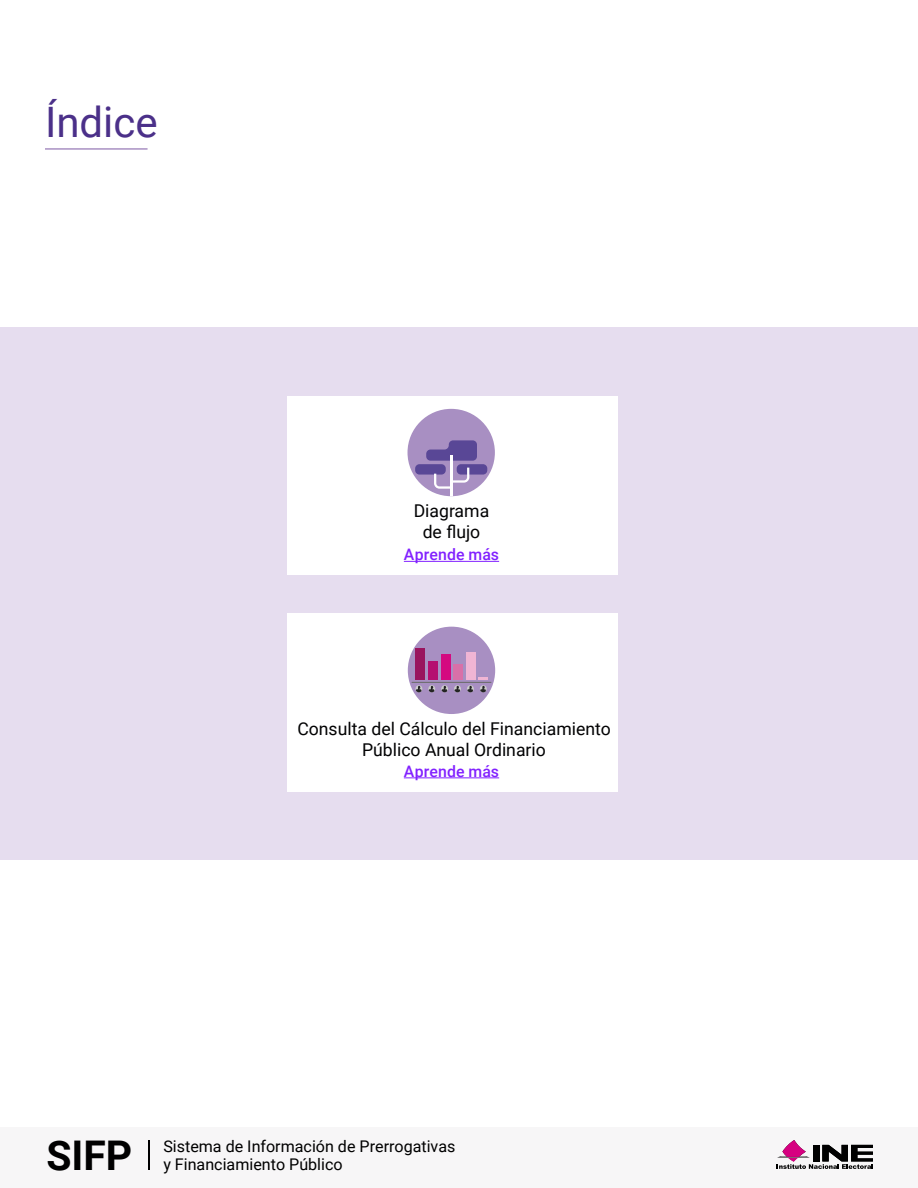
<style>
.page{position:relative;width:918px;height:1188px;background:#fff}
.page>*{position:absolute;margin:0;border:0;box-sizing:border-box;transform-origin:0 0}
.t1{font:42px "Roboto";color:#4b3089}
.t2{font:700 40.95px "Roboto";color:#000}
.t3{font:17.55px/21.1px "Roboto";color:#020203;text-align:center}
.t4{font:16.05px/17.7px "Roboto";color:#000}
.t5{font:500 15.9px "Roboto";letter-spacing:.005em;color:#8221ff}
</style>
<div class="page">
<div style="left:0;top:328px;width:918px;height:532px;background:#e6ddef"></div>
<hr style="left:45px;top:148px;width:103px;height:2px;background:#a990c3">
<div style="left:0;top:1127px;width:918px;height:61px;background:#f7f6f7"></div>
<svg style="left:777px;top:1140px;width:96px;height:29px"></svg>
<hr style="left:149px;top:1140px;width:1px;height:30px;background:#000">
<div style="left:287px;top:396px;width:330px;height:178px;background:#fff"></div>
<div style="left:287px;top:614px;width:330px;height:178px;background:#fff"></div>
<div style="left:408px;top:627px;width:87px;height:87px;background:#a88fc2;border-radius:50%"></div>
<div style="left:415px;top:648px;width:10px;height:32px;background:#99145e"></div>
<div style="left:428px;top:661px;width:10px;height:19px;background:#b50f70"></div>
<div style="left:441px;top:655px;width:10px;height:25px;background:#d40a80"></div>
<div style="left:453px;top:665px;width:10px;height:15px;background:#d970a8"></div>
<div style="left:466px;top:652px;width:10px;height:28px;background:#f0b5d4"></div>
<hr style="left:412px;top:682px;width:79px;height:1px;background:#6e6e6e">
<svg style="left:415px;top:685px;width:7px;height:7px"></svg>
<svg style="left:428px;top:685px;width:7px;height:7px"></svg>
<svg style="left:441px;top:685px;width:7px;height:7px"></svg>
<svg style="left:454px;top:685px;width:7px;height:7px"></svg>
<svg style="left:467px;top:677px;width:21px;height:15px"></svg>
<div style="left:408px;top:409px;width:87px;height:87px;background:#a88fc2;border-radius:50%"></div>
<div style="left:415px;top:464px;width:31px;height:11px;background:#594796;border-radius:4px"></div>
<div style="left:457px;top:464px;width:30px;height:11px;background:#594796;border-radius:4px"></div>
<svg style="left:426px;top:440px;width:51px;height:21px"></svg>
<hr style="left:450px;top:455px;width:3px;height:41px;background:#fff">
<svg style="left:434px;top:468px;width:35px;height:21px"></svg>
<hr style="left:404px;top:561px;width:95px;height:1px;background:#8221ff">
<hr style="left:404px;top:777px;width:95px;height:1px;background:#8221ff">
<h1 class="t1" style="left:45px;top:92px;width:114px">Índice</h1>
<p class="t3" style="left:414px;top:499px;width:77px">Diagrama de flujo</p>
<p class="t5" style="left:404px;top:543px;width:97px">Aprende más</p>
<p class="t3" style="left:297px;top:717px;width:315px">Consulta del Cálculo del Financiamiento<br>Público Anual Ordinario</p>
<p class="t5" style="left:404px;top:760px;width:97px">Aprende más</p>
<h2 class="t2" style="left:46px;top:1126px;width:87px">SIFP</h2>
<p class="t4" style="left:163px;top:1137px;width:294px">Sistema de Información de Prerrogativas y Financiamiento Público</p>
</div>
